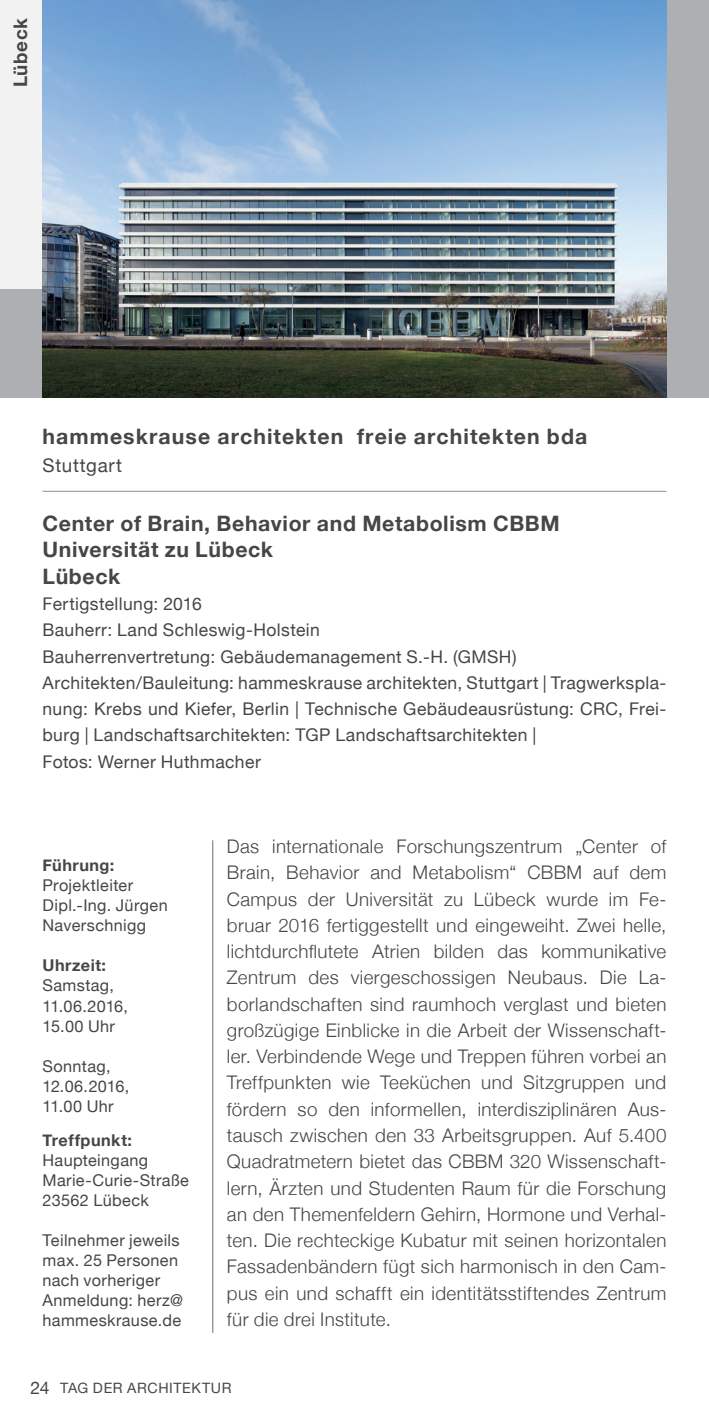
<style>
.page{position:relative;width:709px;height:1418px;background:#fff}
.page>*{position:absolute;margin:0;border:0;box-sizing:border-box;transform-origin:0 0}
.Objekttitel{font:700 21.25px "Helvetica Neue";letter-spacing:.03em;color:#454647}
.Architekt{font:700 21.25px "Helvetica Neue";letter-spacing:.05em;color:#454647}
.Fließtext{font:300 18.75px/26.2px "Helvetica Neue";letter-spacing:.02em;color:#454647;text-align:justify}
.Zusatz___Ort{font:18.75px "Helvetica Neue";letter-spacing:.04em;color:#454647}
.Standort___hoch{font:700 18.75px "Helvetica Neue";letter-spacing:.035em;color:#454647}
.Details{font:17.5px/26.2px "Helvetica Neue";letter-spacing:.02em;color:#454647;text-align:justify}
.Seitenblock___Titel{font:16.25px/20px "Helvetica Neue";letter-spacing:.02em;color:#454647}
.t1{font:14.25px "Helvetica Neue";letter-spacing:.04em;color:#454647}
.s1{font-weight:700}
.s2{font-size:17.5px}
</style>
<div class="page">
<hr style="left:43px;top:491px;width:623px;height:1px;background:#8d8f92">
<div style="left:0;top:0;width:709px;height:397px;background:#aeafb3"></div>
<div style="left:0;top:0;width:43px;height:289px;background:#f2f2f3"></div>
<hr style="left:212px;top:840px;width:1px;height:492px;background:#8d8f92">
<img style="left:43px;top:0;width:623px;height:397px">
<p class="Standort___hoch" style="left:9px;top:87px;width:71px;rotate:-90deg">Lübeck</p>
<p class="Architekt" style="left:43px;top:423px;width:546px">hammeskrause architekten freie architekten bda</p>
<p class="Zusatz___Ort" style="left:43px;top:454px;width:81px">Stuttgart</p>
<p class="Objekttitel" style="left:43px;top:510px;width:518px">Center of Brain, Behavior and Metabolism CBBM</p>
<p class="Objekttitel" style="left:43px;top:536px;width:232px">Universität zu Lübeck</p>
<p class="Objekttitel" style="left:43px;top:563px;width:79px">Lübeck</p>
<p class="Details" style="left:43px;top:590px;width:161px">Fertigstellung: 2016</p>
<p class="Details" style="left:43px;top:616px;width:279px">Bauherr: Land Schleswig-Holstein</p>
<p class="Details" style="left:43px;top:643px;width:475px">Bauherrenvertretung: Gebäudemanagement S.-H. (GMSH)</p>
<p class="Details" style="left:43px;top:669px;width:625px">Architekten/Bauleitung: hammeskrause architekten, Stuttgart | Tragwerkspla&shy;nung: Krebs und Kiefer, Berlin | Technische Gebäudeausrüstung: CRC, Frei&shy;burg | Landschaftsarchitekten: TGP Landschaftsarchitekten |</p>
<p class="Details" style="left:43px;top:748px;width:220px">Fotos: Werner Huthmacher</p>
<p class="Seitenblock___Titel" style="left:43px;top:855px;width:127px"><span class="s1">Führung:<br></span>Projektleiter<br>Dipl.-Ing. Jürgen<br>Naverschnigg</p>
<p class="Seitenblock___Titel" style="left:43px;top:955px;width:87px"><span class="s1">Uhrzeit:<br></span>Samstag,<br>11.06.2016,<br>15.00 Uhr</p>
<p class="Seitenblock___Titel" style="left:43px;top:1055px;width:88px">Sonntag,<br>12.06.2016,<br>11.00 Uhr</p>
<p class="Seitenblock___Titel" style="left:43px;top:1129px;width:148px"><span class="s1">Treffpunkt:<br></span>Haupteingang<br>Marie-Curie-Straße<br>23562 Lübeck</p>
<p class="Seitenblock___Titel" style="left:43px;top:1229px;width:142px">Teilnehmer jeweils max. 25 Personen nach vorheriger<br>Anmeldung: herz@ hammeskrause.de</p>
<p class="Fließtext" style="left:227px;top:833px;width:441px">Das internationale Forschungszentrum „Center of Brain, Behavior and Metabolism“ CBBM auf dem Campus der Universität zu Lübeck wurde im Fe&shy;bruar 2016 fertiggestellt und eingeweiht. Zwei helle, lichtdurchflutete Atrien bilden das kommunikative Zentrum des viergeschossigen Neubaus. Die La&shy;borlandschaften sind raumhoch verglast und bieten großzügige Einblicke in die Arbeit der Wissenschaft&shy;ler. Verbindende Wege und Treppen führen vorbei an Treffpunkten wie Teeküchen und Sitzgruppen und fördern so den informellen, interdisziplinären Aus&shy;tausch zwischen den 33 Arbeitsgruppen. Auf 5.400<br>Quadratmetern bietet das CBBM 320 Wissenschaft&shy;lern, Ärzten und Studenten Raum für die Forschung an den Themenfeldern Gehirn, Hormone und Verhal&shy;ten. Die rechteckige Kubatur mit seinen horizontalen Fassadenbändern fügt sich harmonisch in den Cam&shy;pus ein und schafft ein identitätsstiftendes Zentrum für die drei Institute.</p>
<p class="t1" style="left:30px;top:1379px;width:203px"><span class="s2">24</span> TAG DER ARCHITEKTUR</p>
</div>
